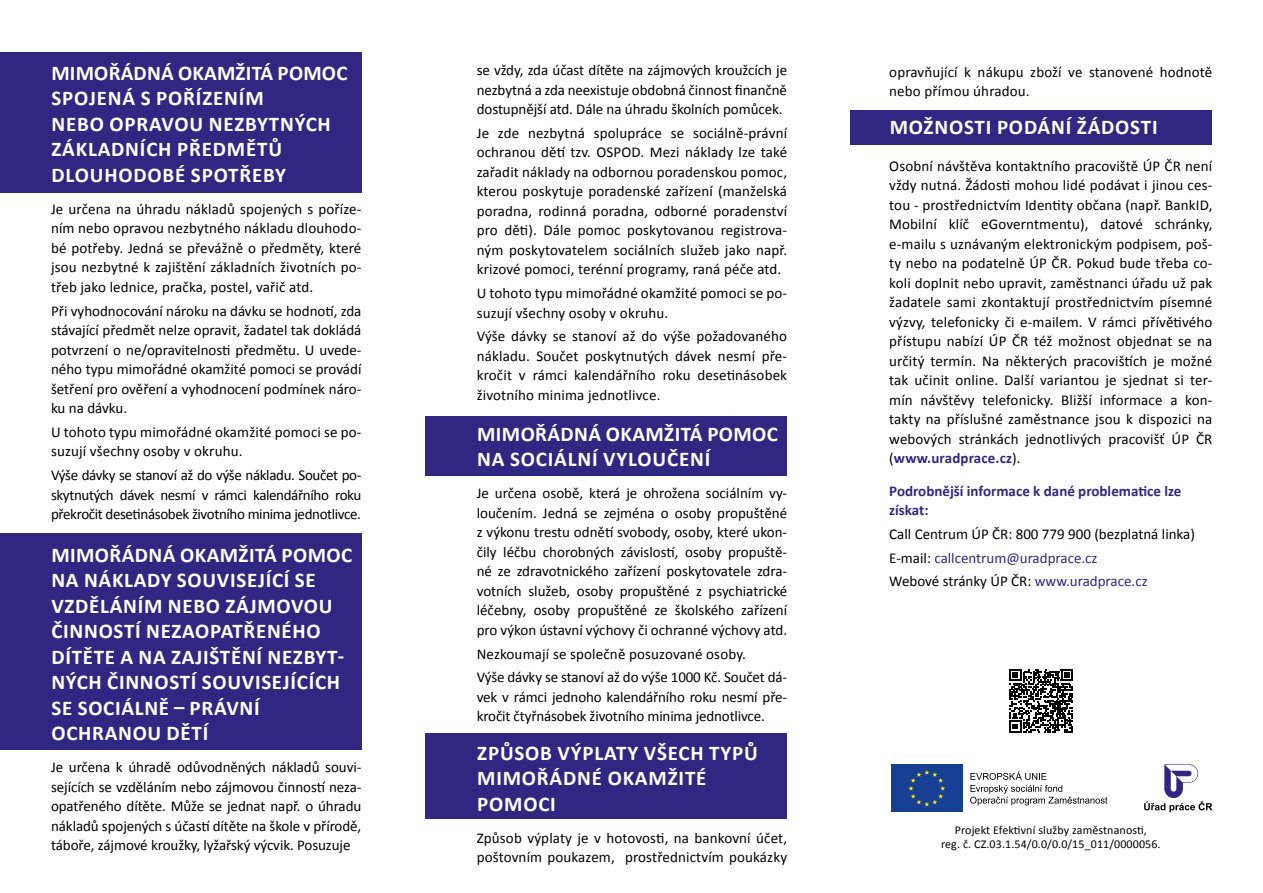
<style>
.page{position:relative;width:1263px;height:893px;background:#fff}
.page>*{position:absolute;margin:0;border:0;box-sizing:border-box;transform-origin:0 0}
.t1{font:700 21px/25.5px "Calibri";letter-spacing:.035em;color:#fff}
.t2{font:15px/19.5px "Calibri";color:#000;text-align:justify}
.t3{font:700 15px/19.5px "Calibri";color:#312783}
.t4{font:12px/14.4px "Calibri";letter-spacing:.01em;color:#000;text-align:center}
.s1{font-weight:700;color:#312783}
.s2{color:#312783}
</style>
<div class="page">
<div style="left:0;top:533px;width:361px;height:217px;background:#312783"></div>
<div style="left:0;top:52px;width:361px;height:140px;background:#312783"></div>
<div style="left:850px;top:111px;width:362px;height:34px;background:#312783"></div>
<div style="left:426px;top:416px;width:361px;height:59px;background:#312783"></div>
<div style="left:425px;top:734px;width:362px;height:85px;background:#312783"></div>
<svg style="left:1144px;top:764px;width:68px;height:48px"></svg>
<svg style="left:970px;top:771px;width:137px;height:34px"></svg>
<svg style="left:891px;top:764px;width:72px;height:48px"></svg>
<div style="left:891px;top:765px;width:71px;height:47px;background:#174094"></div>
<svg style="left:908px;top:770px;width:37px;height:36px"></svg>
<svg style="left:1009px;top:669px;width:64px;height:63px"></svg>
<h1 class="t1" style="left:51px;top:60px;width:297px">MIMOŘÁDNÁ OKAMŽITÁ POMOC<br>SPOJENÁ S POŘÍZENÍM<br>NEBO OPRAVOU NEZBYTNÝCH<br>ZÁKLADNÍCH PŘEDMĚTŮ<br>DLOUHODOBÉ SPOTŘEBY</h1>
<p class="t2" style="left:51px;top:199px;width:312px">Je určena na úhradu nákladů spojených s poříze&shy;ním nebo opravou nezbytného nákladu dlouhodo&shy;bé potřeby. Jedná se převážně o předměty, které jsou nezbytné k zajištění základních životních po&shy;třeb jako lednice, pračka, postel, vařič atd.</p>
<p class="t2" style="left:51px;top:301px;width:312px">Při vyhodnocování nároku na dávku se hodnotí, zda stávající předmět nelze opravit, žadatel tak dokládá potvrzení o ne/opravitelnosti předmětu. U uvede&shy;ného typu mimořádné okamžité pomoci se provádí šetření pro ověření a vyhodnocení podmínek náro&shy;ku na dávku.</p>
<p class="t2" style="left:51px;top:422px;width:312px">U tohoto typu mimořádné okamžité pomoci se po&shy;suzují všechny osoby v okruhu.</p>
<p class="t2" style="left:51px;top:465px;width:312px">Výše dávky se stanoví až do výše nákladu. Součet po&shy;skytnutých dávek nesmí v rámci kalendářního roku překročit desetinásobek životního minima jednotlivce.</p>
<h1 class="t1" style="left:51px;top:542px;width:302px">MIMOŘÁDNÁ OKAMŽITÁ POMOC<br>NA NÁKLADY SOUVISEJÍCÍ SE<br>VZDĚLÁNÍM NEBO ZÁJMOVOU<br>ČINNOSTÍ NEZAOPATŘENÉHO<br>DÍTĚTE A NA ZAJIŠTĚNÍ NEZBYT-<br>NÝCH ČINNOSTÍ SOUVISEJÍCÍCH<br>SE SOCIÁLNĚ – PRÁVNÍ<br>OCHRANOU DĚTÍ</h1>
<p class="t2" style="left:51px;top:758px;width:312px">Je určena k úhradě odůvodněných nákladů souvi&shy;sejících se vzděláním nebo zájmovou činností neza&shy;opatřeného dítěte. Může se jednat např. o úhradu nákladů spojených s účastí dítěte na škole v přírodě, táboře, zájmové kroužky, lyžařský výcvik. Posuzuje</p>
<p class="t2" style="left:477px;top:60px;width:312px">se vždy, zda účast dítěte na zájmových kroužcích je nezbytná a zda neexistuje obdobná činnost finančně dostupnější atd. Dále na úhradu školních pomůcek.</p>
<p class="t2" style="left:477px;top:123px;width:312px">Je zde nezbytná spolupráce se sociálně-právní ochranou dětí tzv. OSPOD. Mezi náklady lze také zařadit náklady na odbornou poradenskou pomoc, kterou poskytuje poradenské zařízení (manželská poradna, rodinná poradna, odborné poradenství pro děti). Dále pomoc poskytovanou registrova&shy;ným poskytovatelem sociálních služeb jako např. krizové pomoci, terénní programy, raná péče atd.</p>
<p class="t2" style="left:477px;top:283px;width:312px">U tohoto typu mimořádné okamžité pomoci se po&shy;suzují všechny osoby v okruhu.</p>
<p class="t2" style="left:477px;top:327px;width:312px">Výše dávky se stanoví až do výše požadovaného nákladu. Součet poskytnutých dávek nesmí pře&shy;kročit v rámci kalendářního roku desetinásobek životního minima jednotlivce.</p>
<h1 class="t1" style="left:477px;top:421px;width:302px">MIMOŘÁDNÁ OKAMŽITÁ POMOC<br>NA SOCIÁLNÍ VYLOUČENÍ</h1>
<p class="t2" style="left:477px;top:484px;width:312px">Je určena osobě, která je ohrožena sociálním vy&shy;loučením. Jedná se zejména o osoby propuštěné z výkonu trestu odnětí svobody, osoby, které ukon&shy;čily léčbu chorobných závislostí, osoby propuště&shy;né ze zdravotnického zařízení poskytovatele zdra&shy;votních služeb, osoby propuštěné z psychiatrické léčebny, osoby propuštěné ze školského zařízení pro výkon ústavní výchovy či ochranné výchovy atd.</p>
<p class="t2" style="left:477px;top:642px;width:312px;line-height:23.7px">Nezkoumají se společně posuzované osoby.<br>Výše dávky se stanoví až do výše 1000 Kč. Součet dá-</p>
<p class="t2" style="left:477px;top:687px;width:312px">vek v rámci jednoho kalendářního roku nesmí pře&shy;kročit čtyřnásobek životního minima jednotlivce.</p>
<h1 class="t1" style="left:477px;top:740px;width:282px">ZPŮSOB VÝPLATY VŠECH TYPŮ<br>MIMOŘÁDNÉ OKAMŽITÉ<br>POMOCI</h1>
<p class="t2" style="left:477px;top:828px;width:312px">Způsob výplaty je v hotovosti, na bankovní účet, poštovním poukazem, prostřednictvím poukázky</p>
<p class="t2" style="left:889px;top:62px;width:325px">opravňující k nákupu zboží ve stanovené hodnotě nebo přímou úhradou.</p>
<h1 class="t1" style="left:890px;top:115px;width:269px">MOŽNOSTI PODÁNÍ ŽÁDOSTI</h1>
<p class="t2" style="left:889px;top:156px;width:325px">Osobní návštěva kontaktního pracoviště ÚP ČR není vždy nutná. Žádosti mohou lidé podávat i jinou ces&shy;tou - prostřednictvím Identity občana (např. BankID, Mobilní klíč eGoverntmentu), datové schránky, e-mailu s uznávaným elektronickým podpisem, poš&shy;ty nebo na podatelně ÚP ČR. Pokud bude třeba co&shy;koli doplnit nebo upravit, zaměstnanci úřadu už pak žadatele sami zkontaktují prostřednictvím písemné výzvy, telefonicky či e-mailem. V rámci přívětivého přístupu nabízí ÚP ČR též možnost objednat se na určitý termín. Na některých pracovištích je možné tak učinit online. Další variantou je sjednat si ter&shy;mín návštěvy telefonicky. Bližší informace a kon&shy;takty na příslušné zaměstnance jsou k dispozici na webových stránkách jednotlivých pracovišť ÚP ČR (<span class="s1">www.uradprace.cz</span>).</p>
<p class="t3" style="left:889px;top:481px;width:293px">Podrobnější informace k dané problematice lze získat:</p>
<p class="t2" style="left:889px;top:522px;width:307px;line-height:23.7px;text-align:left">Call Centrum ÚP ČR: 800 779 900 (bezplatná linka)<br>E-mail: <span class="s2">callcentrum@uradprace.cz<br></span>Webové stránky ÚP ČR: <span class="s2">www.uradprace.cz</span></p>
<p class="t4" style="left:941px;top:823px;width:221px">Projekt Efektivní služby zaměstnanosti,<br>reg. č. CZ.03.1.54/0.0/0.0/15_011/0000056.</p>
</div>
